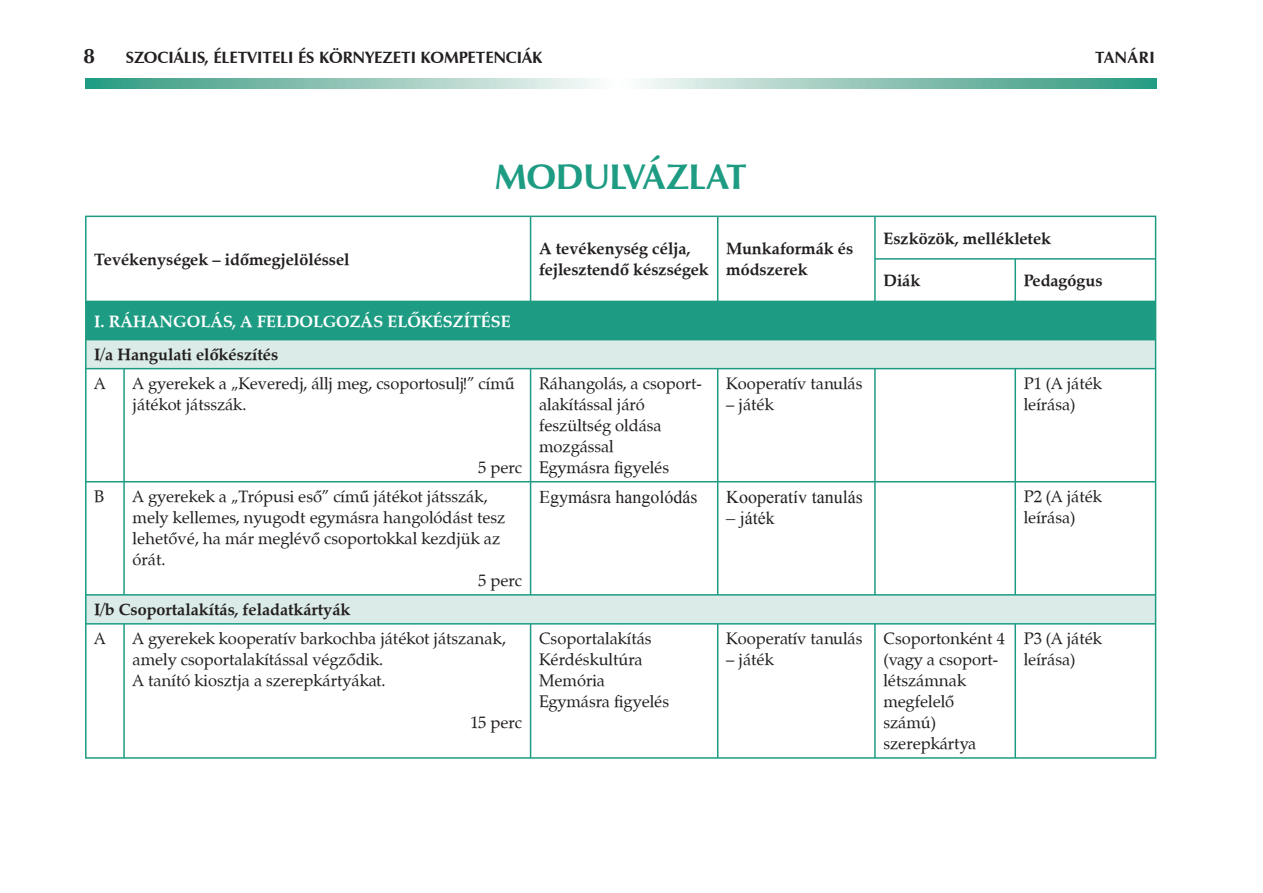
<style>
.page{position:relative;width:1263px;height:893px;background:#fff}
.page>*{position:absolute;margin:0;border:0;box-sizing:border-box;transform-origin:0 0}
.t1{font:700 36px "Zapf Humanist 601 PFL";letter-spacing:-.015em;color:#1d9c83}
.t2{font:700 21px "Zapf Humanist 601 PFL";color:#231f20}
.t3{font:18px "Times New Roman";color:#231f20}
.t4{font:16.5px/21px "Zapf Calligraphic 801 PFL";color:#231f20}
.t5{font:700 16.5px/21px "Zapf Calligraphic 801 PFL";color:#231f20}
.t6{font:700 16.5px "Zapf Humanist 601 PFL";color:#231f20}
.t7{font:700 16.5px "Zapf Calligraphic 801 PFL";color:#fff}
</style>
<div class="page">
<svg style="left:85px;top:78px;width:1072px;height:11px;background:#92c7b9"></svg>
<div style="left:86px;top:301px;width:1069px;height:39px;background:#1d9c83"></div>
<svg style="left:87px;top:340px;width:1068px;height:283px"></svg>
<hr style="left:85px;top:302px;width:2px;height:37px;background:#1d9c83">
<hr style="left:1155px;top:302px;width:1px;height:37px;background:#1d9c83">
<hr style="left:85px;top:339px;width:39px;height:1px;background:#1d9c83">
<hr style="left:85px;top:340px;width:2px;height:28px;background:#1d9c83">
<hr style="left:124px;top:339px;width:1032px;height:1px;background:#1d9c83">
<svg style="left:1155px;top:340px;width:1px;height:28px"></svg>
<hr style="left:85px;top:368px;width:39px;height:1px;background:#1d9c83">
<hr style="left:85px;top:369px;width:2px;height:112px;background:#1d9c83">
<hr style="left:124px;top:368px;width:407px;height:1px;background:#1d9c83">
<hr style="left:123px;top:369px;width:2px;height:112px;background:#1d9c83">
<hr style="left:531px;top:368px;width:187px;height:1px;background:#1d9c83">
<hr style="left:530px;top:369px;width:1px;height:112px;background:#1d9c83">
<hr style="left:718px;top:368px;width:157px;height:1px;background:#1d9c83">
<hr style="left:717px;top:369px;width:1px;height:112px;background:#1d9c83">
<hr style="left:875px;top:368px;width:140px;height:1px;background:#1d9c83">
<hr style="left:874px;top:369px;width:2px;height:112px;background:#1d9c83">
<hr style="left:1015px;top:368px;width:141px;height:1px;background:#1d9c83">
<hr style="left:1014px;top:369px;width:2px;height:112px;background:#1d9c83">
<hr style="left:1155px;top:369px;width:1px;height:112px;background:#1d9c83">
<hr style="left:85px;top:481px;width:39px;height:1px;background:#1d9c83">
<hr style="left:85px;top:482px;width:2px;height:112px;background:#1d9c83">
<hr style="left:124px;top:481px;width:407px;height:1px;background:#1d9c83">
<hr style="left:123px;top:482px;width:2px;height:112px;background:#1d9c83">
<hr style="left:531px;top:481px;width:187px;height:1px;background:#1d9c83">
<hr style="left:530px;top:482px;width:1px;height:112px;background:#1d9c83">
<hr style="left:718px;top:481px;width:157px;height:1px;background:#1d9c83">
<hr style="left:717px;top:482px;width:1px;height:112px;background:#1d9c83">
<hr style="left:875px;top:481px;width:140px;height:1px;background:#1d9c83">
<hr style="left:874px;top:482px;width:2px;height:112px;background:#1d9c83">
<hr style="left:1015px;top:481px;width:141px;height:1px;background:#1d9c83">
<hr style="left:1014px;top:482px;width:2px;height:112px;background:#1d9c83">
<hr style="left:1155px;top:482px;width:1px;height:112px;background:#1d9c83">
<hr style="left:85px;top:594px;width:39px;height:2px;background:#1d9c83">
<hr style="left:85px;top:596px;width:2px;height:27px;background:#1d9c83">
<hr style="left:124px;top:594px;width:1032px;height:2px;background:#1d9c83">
<svg style="left:1155px;top:596px;width:1px;height:27px"></svg>
<hr style="left:85px;top:623px;width:39px;height:2px;background:#1d9c83">
<hr style="left:85px;top:625px;width:2px;height:132px;background:#1d9c83">
<hr style="left:124px;top:623px;width:407px;height:2px;background:#1d9c83">
<hr style="left:123px;top:625px;width:2px;height:132px;background:#1d9c83">
<hr style="left:531px;top:623px;width:187px;height:2px;background:#1d9c83">
<hr style="left:530px;top:625px;width:1px;height:132px;background:#1d9c83">
<hr style="left:718px;top:623px;width:157px;height:2px;background:#1d9c83">
<hr style="left:717px;top:625px;width:1px;height:132px;background:#1d9c83">
<hr style="left:875px;top:623px;width:140px;height:2px;background:#1d9c83">
<hr style="left:874px;top:625px;width:2px;height:132px;background:#1d9c83">
<hr style="left:1015px;top:623px;width:141px;height:2px;background:#1d9c83">
<hr style="left:1014px;top:625px;width:2px;height:132px;background:#1d9c83">
<hr style="left:1155px;top:625px;width:1px;height:132px;background:#1d9c83">
<hr style="left:85px;top:757px;width:1071px;height:2px;background:#1d9c83">
<hr style="left:85px;top:216px;width:39px;height:1px;background:#1d9c83">
<hr style="left:85px;top:217px;width:2px;height:42px;background:#1d9c83">
<hr style="left:124px;top:216px;width:594px;height:1px;background:#1d9c83">
<hr style="left:530px;top:217px;width:1px;height:42px;background:#1d9c83">
<hr style="left:718px;top:216px;width:157px;height:1px;background:#1d9c83">
<hr style="left:717px;top:217px;width:1px;height:42px;background:#1d9c83">
<hr style="left:85px;top:259px;width:2px;height:42px;background:#1d9c83">
<hr style="left:530px;top:259px;width:1px;height:42px;background:#1d9c83">
<hr style="left:717px;top:259px;width:1px;height:42px;background:#1d9c83">
<hr style="left:85px;top:301px;width:790px;height:1px;background:#1d9c83">
<hr style="left:875px;top:216px;width:140px;height:1px;background:#1d9c83">
<hr style="left:874px;top:217px;width:2px;height:41px;background:#1d9c83">
<hr style="left:1015px;top:216px;width:141px;height:1px;background:#1d9c83">
<hr style="left:1155px;top:217px;width:1px;height:41px;background:#1d9c83">
<hr style="left:874px;top:258px;width:141px;height:2px;background:#1d9c83">
<hr style="left:874px;top:260px;width:2px;height:41px;background:#1d9c83">
<hr style="left:1015px;top:258px;width:141px;height:2px;background:#1d9c83">
<hr style="left:1014px;top:260px;width:2px;height:41px;background:#1d9c83">
<hr style="left:1155px;top:260px;width:1px;height:41px;background:#1d9c83">
<hr style="left:1015px;top:301px;width:141px;height:1px;background:#1d9c83">
<p class="t2" style="left:83px;top:42px;width:13px">8</p>
<p class="t6" style="left:126px;top:47px;width:418px">SZOCIÁLIS, ÉLETVITELI ÉS KÖRNYEZETI KOMPETENCIÁK</p>
<p class="t6" style="left:1095px;top:47px;width:61px">TANÁRI</p>
<h1 class="t1" style="left:495px;top:154px;width:254px">MODULVÁZLAT</h1>
<p class="t5" style="left:94px;top:249px;width:257px">Tevékenységek – időmegjelöléssel</p>
<p class="t5" style="left:539px;top:238px;width:171px">A tevékenység célja, fejlesztendő készségek</p>
<p class="t5" style="left:726px;top:238px;width:129px">Munkaformák és módszerek</p>
<p class="t7" style="left:94px;top:311px;width:418px">I. RÁHANGOLÁS, A FELDOLGOZÁS ELŐKÉSZÍTÉSE</p>
<p class="t5" style="left:94px;top:344px;width:185px">I/a Hangulati előkészítés</p>
<p class="t4" style="left:94px;top:373px;width:13px">A</p>
<p class="t4" style="left:133px;top:373px;width:384px">A gyerekek a „Keveredj, állj meg, csoportosulj!” című játékot játsszák.</p>
<p class="t4" style="left:478px;top:457px;width:45px">5 perc</p>
<p class="t4" style="left:94px;top:486px;width:12px">B</p>
<p class="t4" style="left:133px;top:486px;width:356px">A gyerekek a „Trópusi eső” című játékot játsszák,</p>
<p class="t4" style="left:133px;top:507px;width:374px">mely kellemes, nyugodt egymásra hangolódást tesz</p>
<p class="t4" style="left:133px;top:528px;width:369px">lehetővé, ha már meglévő csoportokkal kezdjük az</p>
<p class="t4" style="left:133px;top:549px;width:34px">órát.</p>
<p class="t4" style="left:478px;top:570px;width:45px">5 perc</p>
<p class="t5" style="left:94px;top:599px;width:258px">I/b Csoportalakítás, feladatkártyák</p>
<p class="t4" style="left:94px;top:628px;width:13px">A</p>
<p class="t4" style="left:133px;top:628px;width:375px">A gyerekek kooperatív barkochba játékot játszanak, amely csoportalakítással végződik.<br>A tanító kiosztja a szerepkártyákat.</p>
<p class="t4" style="left:471px;top:712px;width:53px">15 perc</p>
<p class="t4" style="left:539px;top:373px;width:164px">Ráhangolás, a csoport&shy;alakítással járó feszültség oldása mozgással<br>Egymásra figyelés</p>
<p class="t4" style="left:726px;top:373px;width:138px">Kooperatív tanulás</p>
<p class="t4" style="left:726px;top:394px;width:49px">– játék</p>
<p class="t3" style="left:539px;top:487px;width:160px">Egymásra hangolódás</p>
<p class="t3" style="left:726px;top:487px;width:138px">Kooperatív tanulás</p>
<p class="t3" style="left:726px;top:508px;width:50px">– játék</p>
<p class="t4" style="left:539px;top:628px;width:132px">Csoportalakítás<br>Kérdéskultúra<br>Memória<br>Egymásra figyelés</p>
<p class="t4" style="left:726px;top:628px;width:138px">Kooperatív tanulás</p>
<p class="t4" style="left:726px;top:649px;width:49px">– játék</p>
<p class="t5" style="left:883px;top:227px;width:169px">Eszközök, mellékletek</p>
<p class="t5" style="left:883px;top:270px;width:38px">Diák</p>
<p class="t5" style="left:1024px;top:270px;width:80px">Pedagógus</p>
<p class="t4" style="left:1024px;top:373px;width:80px">P1 (A játék leírása)</p>
<p class="t4" style="left:1024px;top:486px;width:80px">P2 (A játék leírása)</p>
<p class="t4" style="left:883px;top:628px;width:123px">Csoportonként 4 (vagy a csoport&shy;létszámnak megfelelő számú) szerepkártya</p>
<p class="t4" style="left:1024px;top:628px;width:80px">P3 (A játék leírása)</p>
</div>
